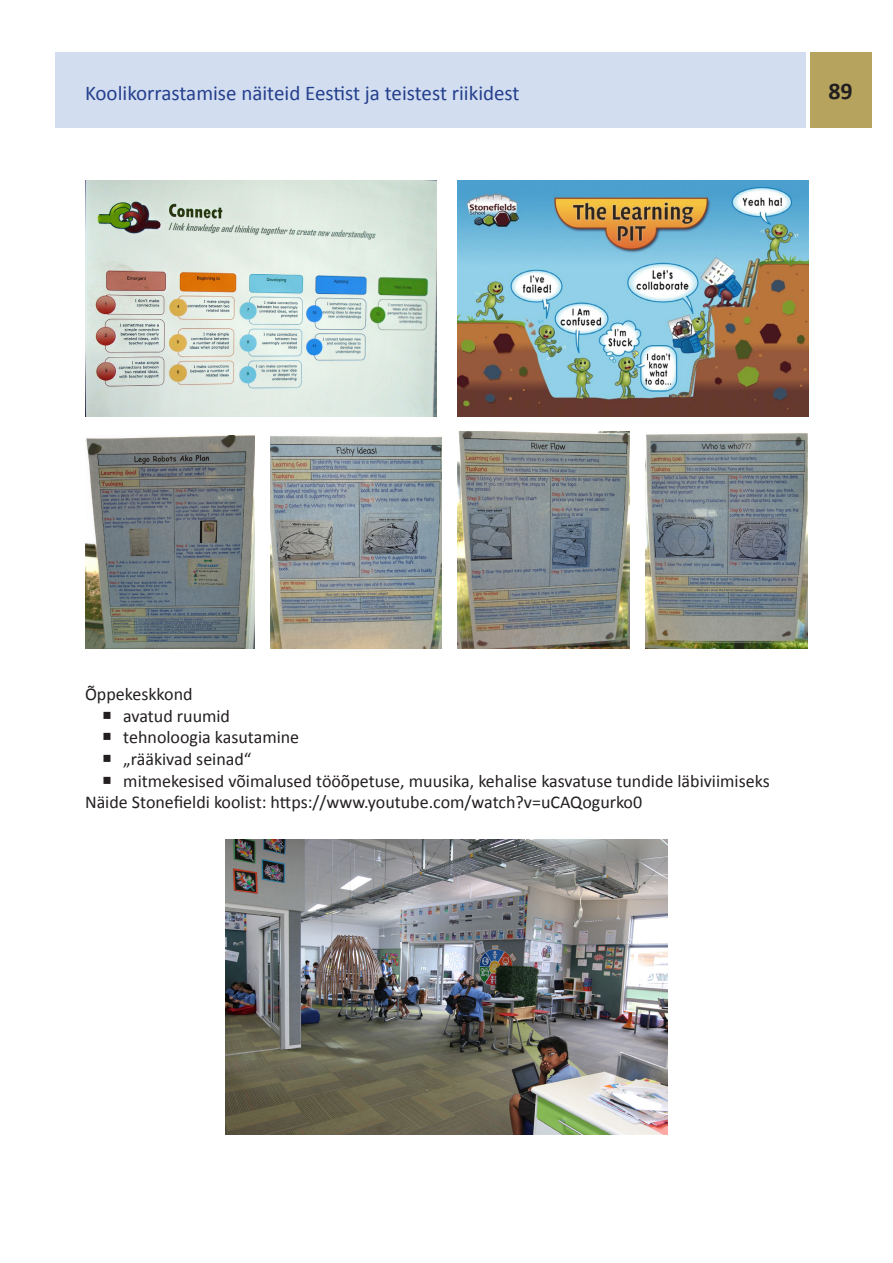
<style>
.page{position:relative;width:893px;height:1263px;background:#fff}
.page>*{position:absolute;margin:0;border:0;box-sizing:border-box;transform-origin:0 0}
.t1{font:700 24px "Calibri";color:#231f20}
.Suur_pealkiri_1{font:21px "Calibri";color:#253f8e}
.t2{font:18px "Calibri";color:#231f20}
</style>
<div class="page">
<div style="left:55px;top:52px;width:751px;height:76px;background:#d2deef"></div>
<div style="left:810px;top:52px;width:61px;height:76px;background:#b5a35e"></div>
<img style="left:85px;top:181px;width:351px;height:236px">
<img style="left:457px;top:181px;width:351px;height:236px">
<img style="left:271px;top:436px;width:171px;height:213px">
<img style="left:85px;top:436px;width:170px;height:213px">
<img style="left:458px;top:431px;width:172px;height:218px">
<img style="left:646px;top:433px;width:162px;height:216px">
<img style="left:225px;top:839px;width:443px;height:295px">
<p class="Suur_pealkiri_1" style="left:85px;top:80px;width:436px">Koolikorrastamise näiteid Eestist ja teistest riikidest</p>
<p class="t1" style="left:828px;top:76px;width:26px">89</p>
<p class="t2" style="left:85px;top:683px;width:109px">Õppekeskkond</p>
<p class="t2" style="left:102px;top:704px;width:130px">○ avatud ruumid</p>
<p class="t2" style="left:102px;top:726px;width:199px">○ tehnoloogia kasutamine</p>
<p class="t2" style="left:102px;top:747px;width:151px">○ „rääkivad seinad“</p>
<p class="t2" style="left:102px;top:769px;width:669px">○ mitmekesised võimalused tööõpetuse, muusika, kehalise kasvatuse tundide läbiviimiseks</p>
<p class="t2" style="left:85px;top:791px;width:559px">Näide Stonefieldi koolist: https://www.youtube.com/watch?v=uCAQogurko0</p>
</div>
